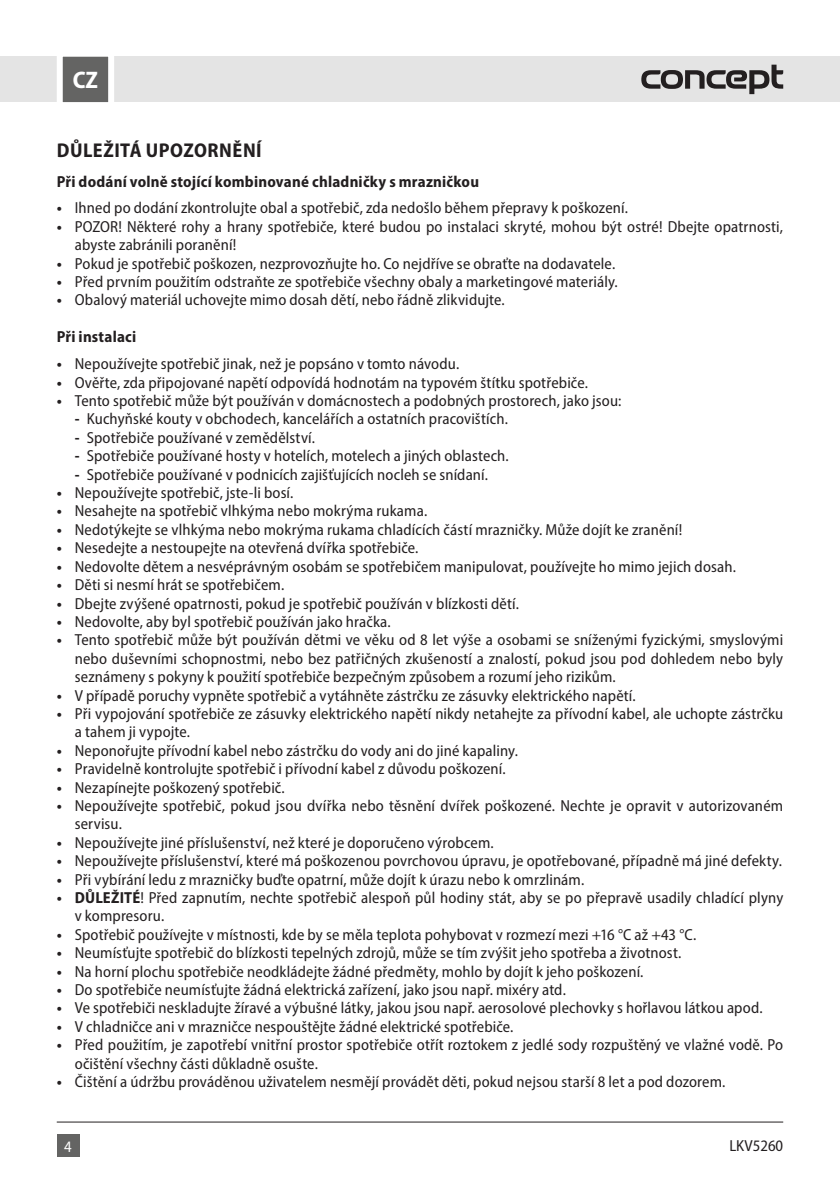
<style>
.page{position:relative;width:840px;height:1191px;background:#fff}
.page>*{position:absolute;margin:0;border:0;box-sizing:border-box;transform-origin:0 0}
.t1{font:700 semi-condensed 24px "Myriad Pro";color:#fff}
.Nadpis_moje_CZ{font:700 semi-condensed 20px "Myriad Pro";letter-spacing:.025em;color:#231f20}
.t2{font:semi-condensed 16px/18.4px "Myriad Pro";letter-spacing:.01em;color:#231f20}
.Nadpis_H2{font:700 semi-condensed 16px "Myriad Pro";letter-spacing:.015em;color:#231f20}
.Odrážky-moje_bold{font:700 semi-condensed 16px "Myriad Pro";letter-spacing:.015em;color:#231f20}
.t3{font:semi-condensed 16px "Myriad Pro";color:#fff}
.s1{font-weight:700}
</style>
<div class="page">
<div style="left:0;top:57px;width:839px;height:45px;background:#e4e4e4"></div>
<div style="left:57px;top:1134px;width:22px;height:23px;background:#646463"></div>
<svg style="left:641px;top:65px;width:141px;height:29px"></svg>
<svg style="left:54px;top:56px;width:63px;height:47px;background:#909090"></svg>
<hr style="left:57px;top:1121px;width:725px;height:1px;background:#231f20">
<h1 class="t1" style="left:73px;top:65px;width:27px">CZ</h1>
<p class="Nadpis_moje_CZ" style="left:57px;top:137px;width:206px">DŮLEŽITÁ UPOZORNĚNÍ</p>
<p class="Nadpis_H2" style="left:57px;top:171px;width:423px">Při dodání volně stojící kombinované chladničky s mrazničkou</p>
<p class="t2" style="left:57px;top:199px;width:572px"><span class="s1">•</span> Ihned po dodání zkontrolujte obal a spotřebič, zda nedošlo během přepravy k poškození.</p>
<p class="t2" style="left:75px;top:217px;width:709px;text-indent:-18px"><span class="s1">•</span> POZOR! Některé rohy a hrany spotřebiče, které budou po instalaci skryté, mohou být ostré! Dbejte opatrnosti, abyste zabránili poranění!</p>
<p class="t2" style="left:57px;top:254px;width:559px"><span class="s1">•</span> Pokud je spotřebič poškozen, nezprovozňujte ho. Co nejdříve se obraťte na dodavatele.</p>
<p class="t2" style="left:57px;top:272px;width:562px"><span class="s1">•</span> Před prvním použitím odstraňte ze spotřebiče všechny obaly a marketingové materiály.</p>
<p class="t2" style="left:57px;top:291px;width:449px"><span class="s1">•</span> Obalový materiál uchovejte mimo dosah dětí, nebo řádně zlikvidujte.</p>
<p class="Odrážky-moje_bold" style="left:57px;top:326px;width:81px">Při instalaci</p>
<p class="t2" style="left:57px;top:354px;width:404px"><span class="s1">•</span> Nepoužívejte spotřebič jinak, než je popsáno v tomto návodu.</p>
<p class="t2" style="left:57px;top:373px;width:532px"><span class="s1">•</span> Ověřte, zda připojované napětí odpovídá hodnotám na typovém štítku spotřebiče.</p>
<p class="t2" style="left:57px;top:391px;width:566px"><span class="s1">•</span> Tento spotřebič může být používán v domácnostech a podobných prostorech, jako jsou:</p>
<p class="t2" style="left:75px;top:410px;width:434px"><span class="s1">-</span> Kuchyňské kouty v obchodech, kancelářích a ostatních pracovištích.</p>
<p class="t2" style="left:75px;top:428px;width:242px"><span class="s1">-</span> Spotřebiče používané v zemědělství.</p>
<p class="t2" style="left:75px;top:446px;width:435px"><span class="s1">-</span> Spotřebiče používané hosty v hotelích, motelech a jiných oblastech.</p>
<p class="t2" style="left:75px;top:465px;width:414px"><span class="s1">-</span> Spotřebiče používané v podnicích zajišťujících nocleh se snídaní.</p>
<p class="t2" style="left:57px;top:483px;width:238px"><span class="s1">•</span> Nepoužívejte spotřebič, jste-li bosí.</p>
<p class="t2" style="left:57px;top:502px;width:372px"><span class="s1">•</span> Nesahejte na spotřebič vlhkýma nebo mokrýma rukama.</p>
<p class="t2" style="left:57px;top:520px;width:626px"><span class="s1">•</span> Nedotýkejte se vlhkýma nebo mokrýma rukama chladících částí mrazničky. Může dojít ke zranění!</p>
<p class="t2" style="left:57px;top:538px;width:363px"><span class="s1">•</span> Nesedejte a nestoupejte na otevřená dvířka spotřebiče.</p>
<p class="t2" style="left:57px;top:557px;width:680px"><span class="s1">•</span> Nedovolte dětem a nesvéprávným osobám se spotřebičem manipulovat, používejte ho mimo jejich dosah.</p>
<p class="t2" style="left:57px;top:575px;width:229px"><span class="s1">•</span> Děti si nesmí hrát se spotřebičem.</p>
<p class="t2" style="left:57px;top:594px;width:463px"><span class="s1">•</span> Dbejte zvýšené opatrnosti, pokud je spotřebič používán v blízkosti dětí.</p>
<p class="t2" style="left:57px;top:612px;width:335px"><span class="s1">•</span> Nedovolte, aby byl spotřebič používán jako hračka.</p>
<p class="t2" style="left:75px;top:630px;width:709px;text-align:justify;text-indent:-18px"><span class="s1">•</span> Tento spotřebič může být používán dětmi ve věku od 8 let výše a osobami se sníženými fyzickými, smyslovými nebo duševními schopnostmi, nebo bez patřičných zkušeností a znalostí, pokud jsou pod dohledem nebo byly seznámeny s pokyny k použití spotřebiče bezpečným způsobem a rozumí jeho rizikům.</p>
<p class="t2" style="left:57px;top:686px;width:580px"><span class="s1">•</span> V případě poruchy vypněte spotřebič a vytáhněte zástrčku ze zásuvky elektrického napětí.</p>
<p class="t2" style="left:75px;top:704px;width:709px;text-indent:-18px"><span class="s1">•</span> Při vypojování spotřebiče ze zásuvky elektrického napětí nikdy netahejte za přívodní kabel, ale uchopte zástrčku a tahem ji vypojte.</p>
<p class="t2" style="left:57px;top:741px;width:462px"><span class="s1">•</span> Neponořujte přívodní kabel nebo zástrčku do vody ani do jiné kapaliny.</p>
<p class="t2" style="left:57px;top:759px;width:450px"><span class="s1">•</span> Pravidelně kontrolujte spotřebič i přívodní kabel z důvodu poškození.</p>
<p class="t2" style="left:57px;top:778px;width:229px"><span class="s1">•</span> Nezapínejte poškozený spotřebič.</p>
<p class="t2" style="left:75px;top:796px;width:709px;text-indent:-18px"><span class="s1">•</span> Nepoužívejte spotřebič, pokud jsou dvířka nebo těsnění dvířek poškozené. Nechte je opravit v autorizovaném servisu.</p>
<p class="t2" style="left:57px;top:833px;width:438px"><span class="s1">•</span> Nepoužívejte jiné příslušenství, než které je doporučeno výrobcem.</p>
<p class="t2" style="left:57px;top:851px;width:726px"><span class="s1">•</span> Nepoužívejte příslušenství, které má poškozenou povrchovou úpravu, je opotřebované, případně má jiné defekty.</p>
<p class="t2" style="left:57px;top:870px;width:528px"><span class="s1">•</span> Při vybírání ledu z mrazničky buďte opatrní, může dojít k úrazu nebo k omrzlinám.</p>
<p class="t2" style="left:75px;top:888px;width:709px;text-indent:-18px"><span class="s1">• DŮLEŽITÉ</span>! Před zapnutím, nechte spotřebič alespoň půl hodiny stát, aby se po přepravě usadily chladící plyny v kompresoru.</p>
<p class="t2" style="left:57px;top:925px;width:640px"><span class="s1">•</span> Spotřebič používejte v místnosti, kde by se měla teplota pohybovat v rozmezí mezi +16 °C až +43 °C.</p>
<p class="t2" style="left:57px;top:943px;width:625px"><span class="s1">•</span> Neumísťujte spotřebič do blízkosti tepelných zdrojů, může se tím zvýšit jeho spotřeba a životnost.</p>
<p class="t2" style="left:57px;top:962px;width:588px"><span class="s1">•</span> Na horní plochu spotřebiče neodkládejte žádné předměty, mohlo by dojít k jeho poškození.</p>
<p class="t2" style="left:57px;top:980px;width:510px"><span class="s1">•</span> Do spotřebiče neumísťujte žádná elektrická zařízení, jako jsou např. mixéry atd.</p>
<p class="t2" style="left:57px;top:998px;width:707px"><span class="s1">•</span> Ve spotřebiči neskladujte žíravé a výbušné látky, jakou jsou např. aerosolové plechovky s hořlavou látkou apod.</p>
<p class="t2" style="left:57px;top:1017px;width:458px"><span class="s1">•</span> V chladničce ani v mrazničce nespouštějte žádné elektrické spotřebiče.</p>
<p class="t2" style="left:75px;top:1035px;width:709px;text-indent:-18px"><span class="s1">•</span> Před použitím, je zapotřebí vnitřní prostor spotřebiče otřít roztokem z jedlé sody rozpuštěný ve vlažné vodě. Po očištění všechny části důkladně osušte.</p>
<p class="t2" style="left:57px;top:1072px;width:669px"><span class="s1">•</span> Čištění a údržbu prováděnou uživatelem nesmějí provádět děti, pokud nejsou starší 8 let a pod dozorem.</p>
<p class="t3" style="left:64px;top:1136px;width:9px">4</p>
<p class="t2" style="left:729px;top:1135px;width:55px">LKV5260</p>
</div>
